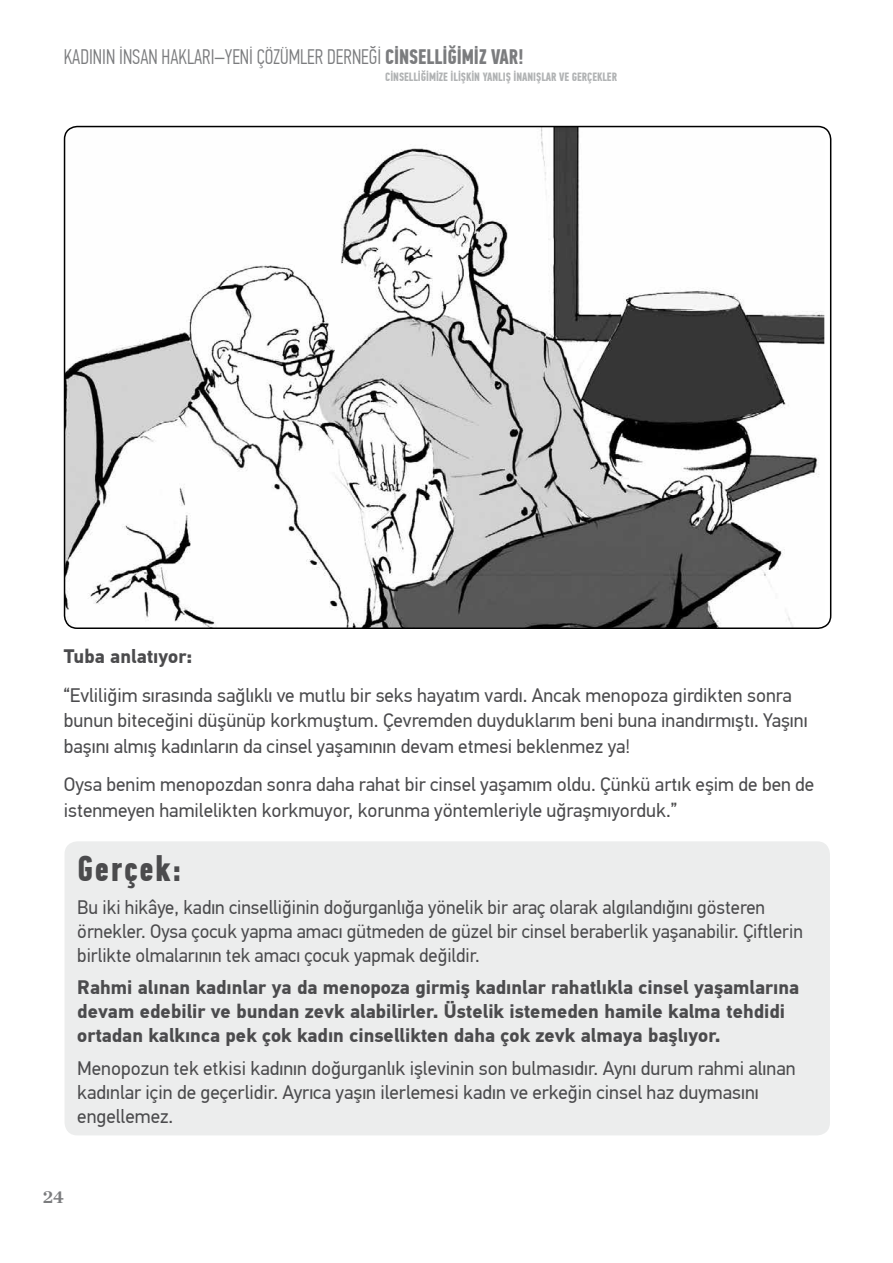
<style>
.page{position:relative;width:893px;height:1263px;background:#fff}
.page>*{position:absolute;margin:0;border:0;box-sizing:border-box;transform-origin:0 0}
.t1{font:700 36px "PF Din Text Comp Pro";letter-spacing:.05em;color:#4b4b4d}
.t2{font:300 21px "PF Din Text Comp Pro";color:#7b7c7e}
.t3{font:19.5px/24px "PF Din Text Pro";color:#4b4b4d}
.t4{font:700 19.5px/24px "PF Din Text Pro";color:#4b4b4d}
.t5{font:700 18px "Chronicle Deck";color:#7b7c7e}
.t6{font:700 12px "PF Din Text Comp Pro";color:#b1b3b4}
.s1{font-weight:700}
</style>
<div class="page">
<img style="left:65px;top:127px;width:759px;height:501px">
<div style="left:65px;top:841px;width:765px;height:294px;background:#eceded;border-radius:13px"></div>
<p class="t2" style="left:64px;top:45px;width:462px">KADININ İNSAN HAKLARI–YENİ ÇÖZÜMLER DERNEĞİ <span class="s1">CİNSELLİĞİMİZ VAR!</span></p>
<p class="t6" style="left:385px;top:70px;width:233px">CİNSELLİĞİMİZE İLİŞKİN YANLIŞ İNANIŞLAR VE GERÇEKLER</p>
<p class="t4" style="left:64px;top:645px;width:130px">Tuba anlatıyor:</p>
<p class="t3" style="left:64px;top:682px;width:745px;line-height:25.5px">“Evliliğim sırasında sağlıklı ve mutlu bir seks hayatım vardı. Ancak menopoza girdikten sonra bunun biteceğini düşünüp korkmuştum. Çevremden duyduklarım beni buna inandırmıştı. Yaşını başını almış kadınların da cinsel yaşamının devam etmesi beklenmez ya!</p>
<p class="t3" style="left:64px;top:772px;width:752px;line-height:25.5px">Oysa benim menopozdan sonra daha rahat bir cinsel yaşamım oldu. Çünkü artık eşim de ben de istenmeyen hamilelikten korkmuyor, korunma yöntemleriyle uğraşmıyorduk.”</p>
<h1 class="t1" style="left:77px;top:847px;width:105px">Gerçek:</h1>
<p class="t3" style="left:77px;top:895px;width:727px">Bu iki hikâye, kadın cinselliğinin doğurganlığa yönelik bir araç olarak algılandığını gösteren örnekler. Oysa çocuk yapma amacı gütmeden de güzel bir cinsel beraberlik yaşanabilir. Çiftlerin birlikte olmalarının tek amacı çocuk yapmak değildir.</p>
<p class="t4" style="left:77px;top:976px;width:723px">Rahmi alınan kadınlar ya da menopoza girmiş kadınlar rahatlıkla cinsel yaşamlarına devam edebilir ve bundan zevk alabilirler. Üstelik istemeden hamile kalma tehdidi ortadan kalkınca pek çok kadın cinsellikten daha çok zevk almaya başlıyor.</p>
<p class="t3" style="left:77px;top:1056px;width:720px">Menopozun tek etkisi kadının doğurganlık işlevinin son bulmasıdır. Aynı durum rahmi alınan kadınlar için de geçerlidir. Ayrıca yaşın ilerlemesi kadın ve erkeğin cinsel haz duymasını engellemez.</p>
<p class="t5" style="left:43px;top:1182px;width:22px">24</p>
</div>
